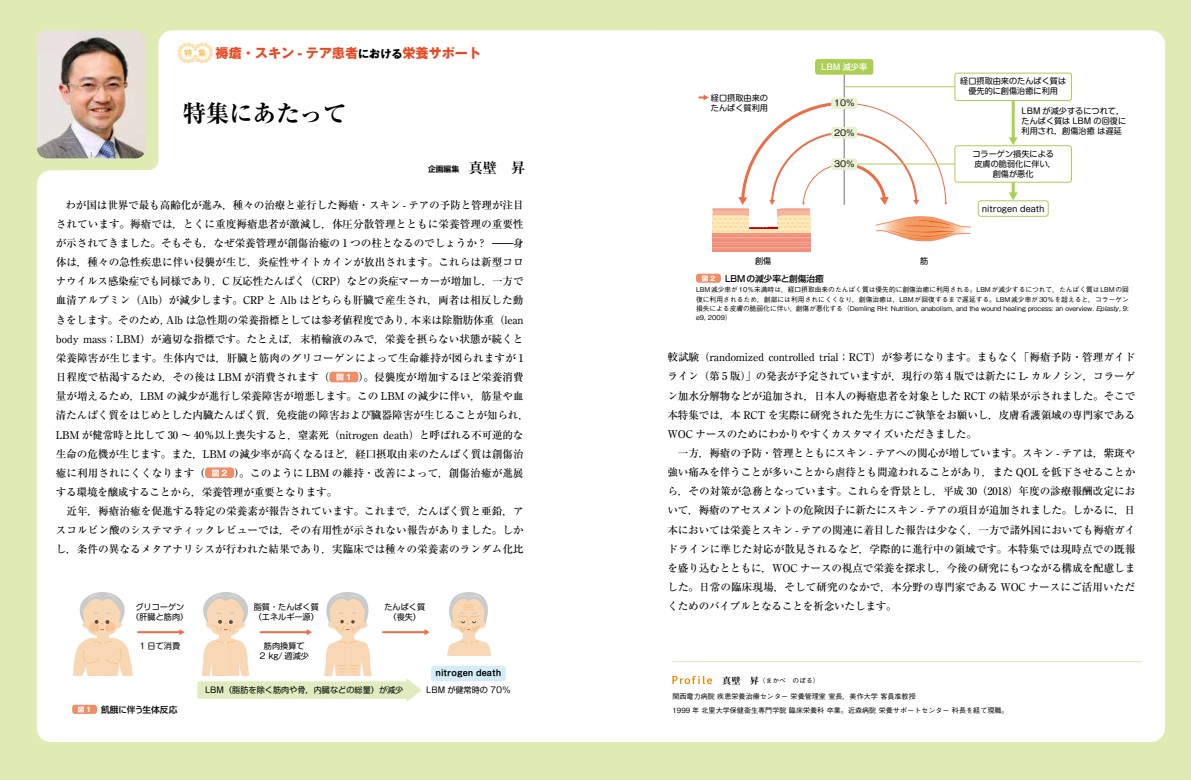
<style>
.page{position:relative;width:1191px;height:780px;background:#dfebb2}
.page>*{position:absolute;margin:0;border:0;box-sizing:border-box;transform-origin:0 0}
.t1{font:700 expanded 23.4px "Ryumin Pr 6 N";color:#000}
.t2{font:13.1px "Gothic MB101 Pro Bold 90 pv RKSJ H";color:#e94822}
.t3{font:500 10.6px/19.1px "Ryumin Pr 6 N";letter-spacing:-.01em;color:#000}
.t4{font:500 8.7px "Shin Go Pr 6 N";color:#000}
.t5{font:8.1px/9.9px "G Shin M Go Pro Regular 90 pv RKSJ H";color:#000;text-align:center}
.t6{font:8.1px "G Shin M Go Pro De Bold 90 pv RKSJ H";color:#000}
.t7{font:8.1px "G Shin M Go Pro Medium 90 pv RKSJ H";color:#fff}
.t8{font:700 7.8px "Shin Go Pr 6 N De";color:#000}
.t9{font:500 7.1px/14.2px "Gothic BBB Pro";color:#000}
.t10{font:500 6.7px/9.2px "Gothic BBB Pro";color:#000;text-align:justify}
.t11{font:500 6.5px "Gothic BBB Pro";color:#000}
.s1{font-size:11.1px;color:#000}
.s2{font-family:"Ryumin Pr 6 N";font-stretch:expanded;font-size:14.2px}
.s3{font-family:"Gothic MB101 Upr";font-weight:700;font-size:7.8px;color:#fff}
.s4{font-family:"Gothic MB101 Upr";font-weight:700;font-size:6.7px;color:#fff}
.s5{font-family:"Ryumin Pr 6 N";font-weight:800;font-size:8.9px}
</style>
<div class="page">
<div style="left:37px;top:30px;width:1128px;height:712px;background:#fff"></div>
<div style="left:329px;top:372px;width:29px;height:10px;background:#f08d66;border-radius:3px"></div>
<div style="left:205px;top:467px;width:29px;height:11px;background:#f08d66;border-radius:3px"></div>
<img style="left:37px;top:30px;width:109px;height:128px">
<div style="left:175px;top:41px;width:308px;height:24px;background:#fff"></div>
<svg style="left:177px;top:42px;width:36px;height:22px"></svg>
<div style="left:431px;top:665px;width:75px;height:16px;background:#d4ecf5;border-radius:3px"></div>
<svg style="left:72px;top:589px;width:62px;height:86px;background:#f5e2ce"></svg>
<hr style="left:138px;top:631px;width:42px;height:2px;background:#ed6d46">
<svg style="left:179px;top:629px;width:6px;height:6px"></svg>
<svg style="left:443px;top:589px;width:52px;height:66px;background:#f5e5d4"></svg>
<svg style="left:197px;top:589px;width:233px;height:113px;background:#f6f0e3"></svg>
<div style="left:72px;top:704px;width:25px;height:9px;background:#f08d66;border-radius:3px"></div>
<div style="left:654px;top:33px;width:507px;height:706px;background:#fff;border-radius:12px"></div>
<div style="left:652px;top:31px;width:511px;height:710px;border:4px solid #fff;border-radius:12px"></div>
<hr style="left:672px;top:661px;width:469px;height:1px;background:#dce9aa">
<svg style="left:672px;top:675px;width:40px;height:9px"></svg>
<svg style="left:712px;top:242px;width:98px;height:10px"></svg>
<hr style="left:843px;top:69px;width:1px;height:136px;background:#727171">
<div style="left:815px;top:59px;width:58px;height:16px;background:#aacf52;border-radius:3px"></div>
<hr style="left:844px;top:86px;width:111px;height:1px;background:#aacf52">
<hr style="left:1011px;top:101px;width:3px;height:38px;background:#aacf52">
<svg style="left:1008px;top:137px;width:9px;height:8px"></svg>
<hr style="left:1011px;top:180px;width:3px;height:14px;background:#aacf52">
<svg style="left:1008px;top:192px;width:9px;height:8px"></svg>
<div style="left:954px;top:73px;width:118px;height:28px;border:1px solid #aacf52;border-radius:2px"></div>
<div style="left:955px;top:146px;width:116px;height:36px;background:#fff;border-radius:3px"></div>
<div style="left:954px;top:145px;width:118px;height:38px;border:1px solid #aacf52;border-radius:3px"></div>
<div style="left:977px;top:200px;width:71px;height:17px;border:1px solid #aacf52;border-radius:3px"></div>
<svg style="left:699px;top:94px;width:272px;height:148px"></svg>
<div style="left:831px;top:158px;width:26px;height:12px;background:#e8f1d1;border-radius:3px"></div>
<div style="left:696px;top:274px;width:25px;height:9px;background:#f08d66;border-radius:3px"></div>
<p class="t2" style="left:184px;top:42px;width:298px"><sup>特</sup> <sup>集</sup> 褥瘡・スキン - テア患者<span class="s1">における</span>栄養サポート</p>
<h1 class="t1" style="left:183px;top:95px;width:165px">特集にあたって</h1>
<p class="t8" style="left:428px;top:163px;width:99px">企画編集 <span class="s2">真壁　昇</span></p>
<p class="t3" style="left:56px;top:195px;width:475px;text-indent:10px">わが国は世界で最も高齢化が進み，種々の治療と並行した褥瘡・スキン - テアの予防と管理が注目されています。褥瘡では，とくに重度褥瘡患者が激減し，体圧分散管理とともに栄養管理の重要性が示されてきました。そもそも，なぜ栄養管理が創傷治癒の 1 つの柱となるのでしょうか？ —身体は，種々の急性疾患に伴い侵襲が生じ，炎症性サイトカインが放出されます。これらは新型コロナウイルス感染症でも同様であり，C 反応性たんぱく（CRP）などの炎症マーカーが増加し，一方で血清アルブミン（Alb）が減少します。CRP と Alb はどちらも肝臓で産生され，両者は相反した動きをします。そのため，Alb は急性期の栄養指標としては参考値程度であり，本来は除脂肪体重（lean body mass；LBM）が適切な指標です。たとえば，末梢輸液のみで，栄養を摂らない状態が続くと栄養障害が生じます。生体内では，肝臓と筋肉のグリコーゲンによって生命維持が図られますが 1日程度で枯渇するため，その後は LBM が消費されます（ <span class="s3">図 1</span> ）。侵襲度が増加するほど栄養消費量が増えるため，LBM の減少が進行し栄養障害が増悪します。この LBM の減少に伴い，筋量や血清たんぱく質をはじめとした内臓たんぱく質，免疫能の障害および臓器障害が生じることが知られ，LBM が健常時と比して 30 〜 40％以上喪失すると，窒素死（nitrogen death）と呼ばれる不可逆的な生命の危機が生じます。また，LBM の減少率が高くなるほど，経口摂取由来のたんぱく質は創傷治癒に利用されにくくなります（ <span class="s3">図 2</span> ）。このように LBM の維持・改善によって，創傷治癒が進展する環境を醸成することから，栄養管理が重要となります。<br>　近年，褥瘡治癒を促進する特定の栄養素が報告されています。これまで，たんぱく質と亜鉛，アスコルビン酸のシステマティックレビューでは，その有用性が示されない報告がありました。しかし，条件の異なるメタアナリシスが行われた結果であり，実臨床では種々の栄養素のランダム化比</p>
<p class="t5" style="left:131px;top:601px;width:59px">グリコーゲン（肝臓と筋肉）</p>
<p class="t5" style="left:139px;top:640px;width:42px">1 日で消費</p>
<p class="t4" style="left:78px;top:702px;width:101px"><span class="s4">図 1</span> 飢餓に伴う生体反応</p>
<p class="t5" style="left:254px;top:601px;width:67px;text-align:left">脂質・たんぱく質（エネルギー源）</p>
<p class="t5" style="left:259px;top:640px;width:51px">筋肉換算で<br>2 kg/ 週減少</p>
<p class="t5" style="left:384px;top:601px;width:42px">たんぱく質（喪失）</p>
<p class="t5" style="left:205px;top:684px;width:200px">LBM（脂肪を除く筋肉や骨，内臓などの総量）が減少</p>
<p class="t6" style="left:435px;top:666px;width:67px">nitrogen death</p>
<p class="t5" style="left:426px;top:684px;width:86px">LBM が健常時の 70％</p>
<p class="t5" style="left:711px;top:92px;width:59px;text-align:left">経口摂取由来のたんぱく質利用</p>
<p class="t7" style="left:821px;top:60px;width:47px">LBM 減少率</p>
<p class="t5" style="left:834px;top:97px;width:22px">10%</p>
<p class="t5" style="left:834px;top:127px;width:22px">20%</p>
<p class="t5" style="left:834px;top:158px;width:22px">30%</p>
<p class="t5" style="left:755px;top:255px;width:18px">創傷</p>
<p class="t5" style="left:920px;top:255px;width:10px">筋</p>
<p class="t5" style="left:960px;top:75px;width:107px">経口摂取由来のたんぱく質は優先的に創傷治癒に利用</p>
<p class="t5" style="left:1021px;top:105px;width:106px;text-align:left">LBM が減少するにつれて，たんぱく質は LBM の回復に利用され，創傷治癒 は遅延</p>
<p class="t5" style="left:972px;top:148px;width:85px">コラーゲン損失による皮膚の脆弱化に伴い，創傷が悪化</p>
<p class="t5" style="left:981px;top:203px;width:64px">nitrogen death</p>
<p class="t4" style="left:702px;top:271px;width:124px"><span class="s4">図 2</span> LBMの減少率と創傷治癒</p>
<p class="t10" style="left:696px;top:284px;width:434px">LBM減少率が10％未満時は，経口摂取由来のたんぱく質は優先的に創傷治癒に利用される。LBMが減少するにつれて，たんぱく質はLBMの回復に利用されるため，創部には利用されにくくなり，創傷治癒は，LBMが回復するまで遅延する。LBM減少率が30％を超えると，コラーゲン損失による皮膚の脆弱化に伴い，創傷が悪化する（Demling RH: Nutrition, anabolism, and the wound healing process: an overview. Eplasty, 9: e9, 2009）</p>
<p class="t3" style="left:667px;top:347px;width:469px">較試験（randomized controlled trial；RCT）が参考になります。まもなく「褥瘡予防・管理ガイドライン（第 5 版）」の発表が予定されていますが，現行の第 4 版では新たに L- カルノシン，コラーゲン加水分解物などが追加され，日本人の褥瘡患者を対象とした RCT の結果が示されました。そこで本特集では，本 RCT を実際に研究された先生方にご執筆をお願いし，皮膚看護領域の専門家であるWOC ナースのためにわかりやすくカスタマイズいただきました。<br>　一方，褥瘡の予防・管理とともにスキン - テアへの関心が増しています。スキン - テアは，紫斑や強い痛みを伴うことが多いことから虐待とも間違われることがあり，また QOL を低下させることから，その対策が急務となっています。これらを背景とし，平成 30（2018）年度の診療報酬改定において，褥瘡のアセスメントの危険因子に新たにスキン - テアの項目が追加されました。しかるに，日本においては栄養とスキン - テアの関連に着目した報告は少なく，一方で諸外国においても褥瘡ガイドラインに準じた対応が散見されるなど，学際的に進行中の領域です。本特集では現時点での既報を盛り込むとともに，WOC ナースの視点で栄養を探求し，今後の研究にもつながる構成を配慮しました。日常の臨床現場，そして研究のなかで，本分野の専門家である WOC ナースにご活用いただくためのバイブルとなることを祈念いたします。</p>
<p class="t11" style="left:722px;top:675px;width:99px"><span class="s5">真壁　昇</span>（まかべ　のぼる）</p>
<p class="t9" style="left:672px;top:688px;width:338px">関西電力病院 疾患栄養治療センター 栄養管理室 室長，美作大学 客員准教授<br>1999 年 北里大学保健衛生専門学院 臨床栄養科 卒業。近森病院 栄養サポートセンター 科長を経て現職。</p>
</div>
